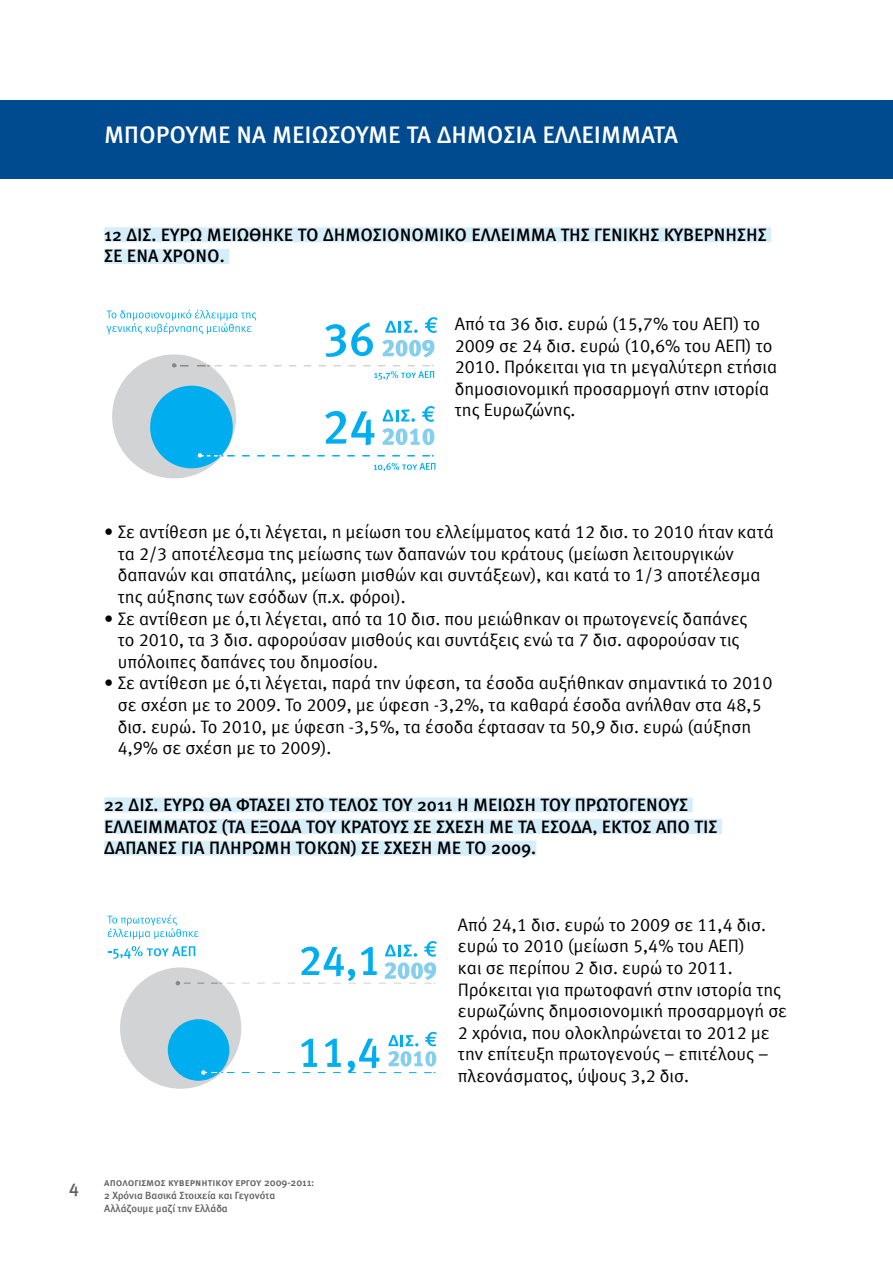
<style>
.page{position:relative;width:893px;height:1263px;background:#fff}
.page>*{position:absolute;margin:0;border:0;box-sizing:border-box;transform-origin:0 0}
.t1{font:24px "Meta Medium Greek Caps";color:#fff}
.t2{font:18px/21.6px "Meta Normal Greek LF";color:#000}
.t3{font:18px "Meta Medium Greek Caps";color:#000}
.t4{font:18px "Meta Medium Greek";color:#5f6062}
.t5{font:10.5px/12.6px "Meta Medium Greek";color:#5f6062}
.t6{font:10.5px "Meta Medium Greek Caps";color:#5f6062}
</style>
<div class="page">
<div style="left:104px;top:227px;width:667px;height:15px;background:#d6edfa"></div>
<div style="left:104px;top:249px;width:125px;height:15px;background:#d6edfa"></div>
<div style="left:104px;top:797px;width:589px;height:15px;background:#d6edfa"></div>
<div style="left:104px;top:819px;width:618px;height:15px;background:#d6edfa"></div>
<div style="left:104px;top:841px;width:432px;height:15px;background:#d6edfa"></div>
<div style="left:0;top:100px;width:893px;height:79px;background:#004a8f"></div>
<div style="left:112px;top:354px;width:124px;height:124px;background:#d1d3d4;border-radius:50%"></div>
<div style="left:150px;top:386px;width:83px;height:82px;background:#00aeef;border-radius:50%"></div>
<svg style="left:198px;top:453px;width:236px;height:4px"></svg>
<svg style="left:325px;top:411px;width:49px;height:34px"></svg>
<svg style="left:374px;top:463px;width:61px;height:8px"></svg>
<svg style="left:382px;top:428px;width:52px;height:17px"></svg>
<svg style="left:106px;top:309px;width:331px;height:71px"></svg>
<svg style="left:383px;top:410px;width:32px;height:12px"></svg>
<svg style="left:422px;top:406px;width:13px;height:16px"></svg>
<div style="left:120px;top:967px;width:121px;height:122px;background:#d1d3d4;border-radius:50%"></div>
<div style="left:168px;top:1019px;width:61px;height:62px;background:#00aeef;border-radius:50%"></div>
<svg style="left:201px;top:1032px;width:236px;height:43px"></svg>
<svg style="left:107px;top:914px;width:330px;height:71px"></svg>
<h1 class="t1" style="left:104px;top:121px;width:36px">Μπορούμε</h1>
<h1 class="t1" style="left:237px;top:121px;width:107px">ναμειώσουμε</h1>
<h1 class="t1" style="left:407px;top:121px;width:60px">τα δημόσια</h1>
<h1 class="t1" style="left:542px;top:121px;width:54px">ελλείμματα</h1>
<p class="t3" style="left:104px;top:224px;width:169px">12 δισ. ευρώ μει ώθηκε</p>
<p class="t3" style="left:298px;top:224px;width:49px">το δημοσιονομικό</p>
<p class="t3" style="left:472px;top:224px;width:42px">έλλειμμα</p>
<p class="t3" style="left:561px;top:224px;width:11px">της</p>
<p class="t3" style="left:594px;top:224px;width:18px">γενικής</p>
<p class="t3" style="left:664px;top:224px;width:42px">κυβέρνησης</p>
<p class="t3" style="left:104px;top:246px;width:34px">σε ένα</p>
<p class="t3" style="left:163px;top:246px;width:22px">χρόνο</p>
<p class="t3" style="left:220px;top:246px;width:6px">.</p>
<p class="t2" style="left:455px;top:313px;width:324px">Από τα 36 δισ. ευρώ (15,7% του ΑΕΠ) το 2009 σε 24 δισ. ευρώ (10,6% του ΑΕΠ) το 2010. Πρόκειται για τη μεγαλύτερη ετήσια δημοσιονομική προσαρμογή στην ιστορία της Ευρωζώνης.</p>
<p class="t2" style="left:118px;top:521px;width:658px;text-indent:-14px">• Σε αντίθεση με ό,τι λέγεται, η μείωση του ελλείμματος κατά 12 δισ. το 2010 ήταν κατά τα 2/3 αποτέλεσμα της μείωσης των δαπανών του κράτους (μείωση λειτουργικών δαπανών και σπατάλης, μείωση μισθών και συντάξεων), και κατά το 1/3 αποτέλεσμα της αύξησης των εσόδων (π.χ. φόροι).</p>
<p class="t2" style="left:118px;top:608px;width:631px;text-indent:-14px">• Σε αντίθεση με ό,τι λέγεται, από τα 10 δισ. που μειώθηκαν οι πρωτογενείς δαπάνες το 2010, τα 3 δισ. αφορούσαν μισθούς και συντάξεις ενώ τα 7 δισ. αφορούσαν τις υπόλοιπες δαπάνες του δημοσίου.</p>
<p class="t2" style="left:118px;top:672px;width:656px;text-indent:-14px">• Σε αντίθεση με ό,τι λέγεται, παρά την ύφεση, τα έσοδα αυξήθηκαν σημαντικά το 2010 σε σχέση με το 2009. Το 2009, με ύφεση -3,2%, τα καθαρά έσοδα ανήλθαν στα 48,5 δισ. ευρώ. Το 2010, με ύφεση -3,5%, τα έσοδα έφτασαν τα 50,9 δισ. ευρώ (αύξηση 4,9% σε σχέση με το 2009).</p>
<p class="t3" style="left:104px;top:794px;width:154px">22 δισ. ευρώ θα φτάσει</p>
<p class="t3" style="left:295px;top:794px;width:11px">στο</p>
<p class="t3" style="left:329px;top:794px;width:65px">τέλος του</p>
<p class="t3" style="left:417px;top:794px;width:68px">2011 η μείωση</p>
<p class="t3" style="left:540px;top:794px;width:11px">του</p>
<p class="t3" style="left:575px;top:794px;width:12px">πρωτο</p>
<p class="t3" style="left:629px;top:794px;width:19px">γενούς</p>
<p class="t3" style="left:104px;top:816px;width:41px">ελλείμματος</p>
<p class="t3" style="left:222px;top:816px;width:96px">(τα έξοδατου</p>
<p class="t3" style="left:341px;top:816px;width:11px">κράτους</p>
<p class="t3" style="left:413px;top:816px;width:52px">σε σχέση</p>
<p class="t3" style="left:489px;top:816px;width:124px">με ταέσοδα, εκτός</p>
<p class="t3" style="left:656px;top:816px;width:12px">από</p>
<p class="t3" style="left:694px;top:816px;width:9px">τις</p>
<p class="t3" style="left:104px;top:838px;width:22px">δαπάνες</p>
<p class="t3" style="left:181px;top:838px;width:62px">για πληρωμή</p>
<p class="t3" style="left:296px;top:838px;width:12px">τόκων</p>
<p class="t3" style="left:351px;top:838px;width:62px">) σε σχέση</p>
<p class="t3" style="left:437px;top:838px;width:101px">με το 2009.</p>
<p class="t2" style="left:458px;top:914px;width:331px">Από 24,1 δισ. ευρώ το 2009 σε 11,4 δισ. ευρώ το 2010 (μείωση 5,4% του ΑΕΠ)<br>και σε περίπου 2 δισ. ευρώ το 2011.<br>Πρόκειται για πρωτοφανή στην ιστορία της ευρωζώνης δημοσιονομική προσαρμογή σε 2 χρόνια, που ολοκληρώνεται το 2012 με την επίτευξη πρωτογενούς – επιτέλους – πλεονάσματος, ύψους 3,2 δισ.</p>
<p class="t4" style="left:69px;top:1176px;width:11px">4</p>
<p class="t6" style="left:104px;top:1177px;width:212px">απολογισμός κυβερνητικού έργου 2009-2011:</p>
<p class="t5" style="left:104px;top:1189px;width:173px">2 Χρόνια Βασικά Στοιχεία και Γεγονότα<br>Αλλάζουμε μαζί την Ελλάδα</p>
</div>
